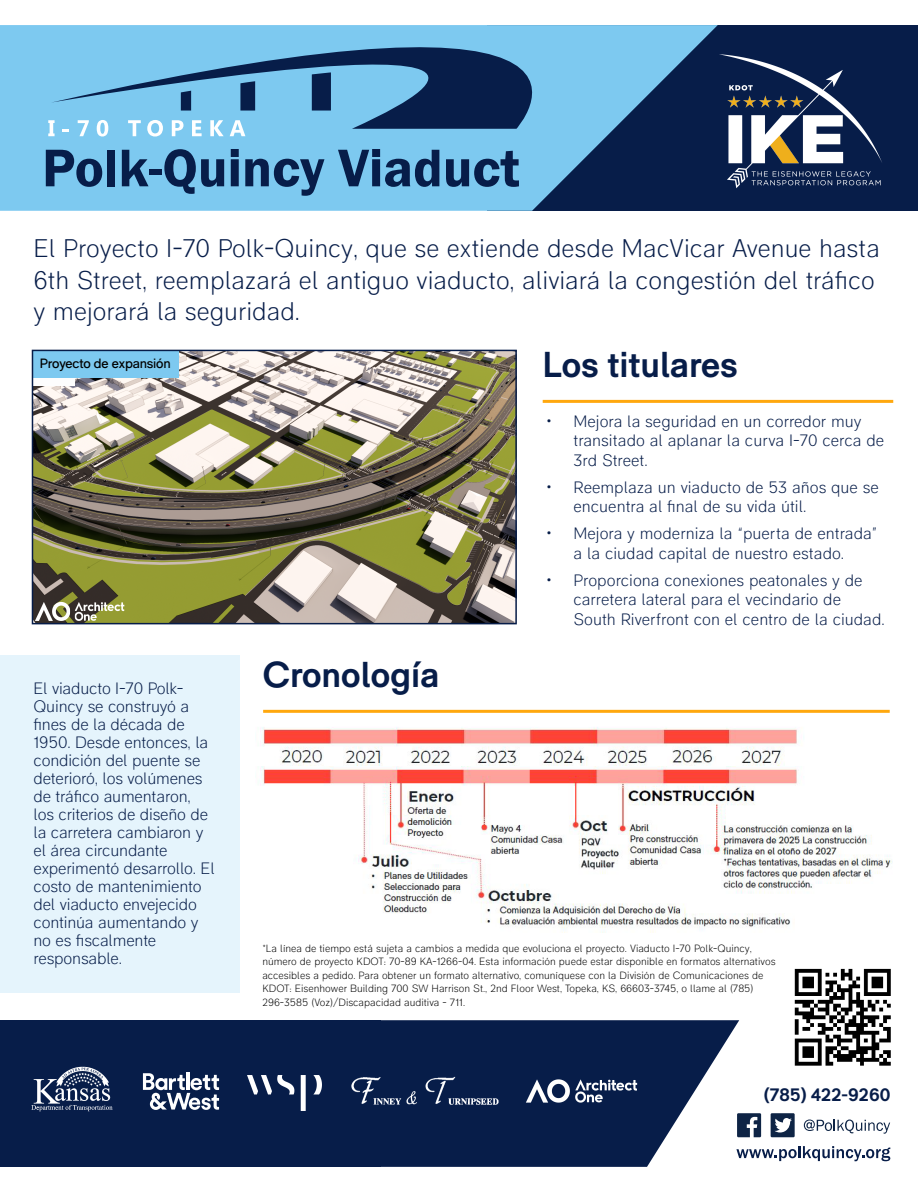
<style>
.page{position:relative;width:918px;height:1188px;background:#fff}
.page>*{position:absolute;margin:0;border:0;box-sizing:border-box;transform-origin:0 0}
.t1{font:700 36px "RM Pro";color:#071d49}
.t2{font:300 25.5px/31.5px "RM Pro";color:#071d49}
.t3{font:700 18px "RM Pro";color:#071d49}
.t4{font:300 16.5px/18px "RM Pro";letter-spacing:-.01em;color:#071d49}
.t5{font:13.5px "RM Pro";letter-spacing:-.01em;color:#000}
.t6{font:300 10.5px/13.5px "RM Pro";color:#000}
</style>
<div class="page">
<img style="left:260px;top:727px;width:633px;height:206px">
<div style="left:0;top:655px;width:239px;height:338px;background:#e5f4fc"></div>
<svg style="left:739px;top:1146px;width:151px;height:15px"></svg>
<div style="left:488px;top:25px;width:430px;height:186px;background:#071d49"></div>
<svg style="left:381px;top:1020px;width:358px;height:147px;fill:#071d49"></svg>
<div style="left:0;top:1020px;width:381px;height:147px;background:#071d49"></div>
<img style="left:351px;top:1077px;width:149px;height:29px">
<img style="left:248px;top:1076px;width:73px;height:35px">
<svg style="left:143px;top:1073px;width:76px;height:37px"></svg>
<img style="left:516px;top:1070px;width:131px;height:43px">
<img style="left:31px;top:1066px;width:82px;height:46px">
<svg style="left:737px;top:1113px;width:24px;height:24px"></svg>
<div style="left:771px;top:1113px;width:24px;height:24px;background:#0e2445"></div>
<svg style="left:775px;top:1118px;width:17px;height:15px"></svg>
<svg style="left:804px;top:1120px;width:86px;height:14px"></svg>
<img style="left:719px;top:54px;width:163px;height:135px">
<svg style="left:0;top:25px;width:718px;height:186px;fill:#7dc9f0"></svg>
<svg style="left:51px;top:25px;width:613px;height:104px;fill:#7dc9f0"></svg>
<svg style="left:181px;top:87px;width:10px;height:24px"></svg>
<svg style="left:240px;top:73px;width:15px;height:38px"></svg>
<svg style="left:312px;top:70px;width:19px;height:41px"></svg>
<svg style="left:46px;top:150px;width:56px;height:37px"></svg>
<div style="left:107px;top:150px;width:8px;height:36px;background:#071d49"></div>
<svg style="left:122px;top:150px;width:27px;height:36px"></svg>
<div style="left:149px;top:169px;width:13px;height:6px;background:#071d49"></div>
<svg style="left:164px;top:149px;width:60px;height:45px"></svg>
<svg style="left:231px;top:149px;width:8px;height:37px"></svg>
<svg style="left:245px;top:159px;width:79px;height:37px"></svg>
<svg style="left:338px;top:149px;width:101px;height:38px"></svg>
<svg style="left:446px;top:151px;width:73px;height:36px"></svg>
<svg style="left:48px;top:120px;width:7px;height:16px"></svg>
<svg style="left:63px;top:129px;width:6px;height:2px"></svg>
<svg style="left:78px;top:120px;width:11px;height:16px"></svg>
<svg style="left:97px;top:120px;width:11px;height:17px"></svg>
<svg style="left:128px;top:120px;width:13px;height:16px"></svg>
<svg style="left:147px;top:120px;width:16px;height:17px"></svg>
<svg style="left:172px;top:120px;width:11px;height:16px"></svg>
<svg style="left:192px;top:120px;width:10px;height:16px"></svg>
<svg style="left:210px;top:120px;width:14px;height:16px"></svg>
<svg style="left:230px;top:120px;width:15px;height:16px"></svg>
<hr style="left:543px;top:400px;width:350px;height:3px;background:#ffa80e">
<hr style="left:263px;top:710px;width:627px;height:3px;background:#ffa80e">
<img style="left:35px;top:353px;width:479px;height:268px">
<img style="left:35px;top:597px;width:91px;height:24px">
<div style="left:32px;top:350px;width:43px;height:36px;background:#fdfdfd"></div>
<div style="left:33px;top:351px;width:145px;height:27px;background:#7dc9f0"></div>
<div style="left:32px;top:350px;width:485px;height:274px;border:2px solid #071d49"></div>
<img style="left:794px;top:968px;width:97px;height:98px">
<h2 class="t2" style="left:34px;top:234px;width:848px">El Proyecto I-70 Polk-Quincy, que se extiende desde MacVicar Avenue hasta<br>6th Street, reemplazará el antiguo viaducto, aliviará la congestión del tráfico y mejorará la seguridad.</h2>
<p class="t5" style="left:40px;top:355px;width:132px">Proyecto de expansión</p>
<p class="t4" style="left:34px;top:680px;width:183px">El viaducto I-70 Polk-<br>Quincy se construyó a fines de la década de<br>1950. Desde entonces, la condición del puente se deterioró, los volúmenes de tráfico aumentaron, los criterios de diseño de la carretera cambiaron y el área circundante experimentó desarrollo. El costo de mantenimiento del viaducto envejecido continúa aumentando y no es fiscalmente responsable.</p>
<h1 class="t1" style="left:543px;top:343px;width:196px">Los titulares</h1>
<h1 class="t1" style="left:262px;top:653px;width:179px">Cronología</h1>
<p class="t4" style="left:574px;top:412px;width:312px;line-height:19.5px;text-indent:-27px">• Mejora la seguridad en un corredor muy transitado al aplanar la curva I-70 cerca de<br>3rd Street.</p>
<p class="t4" style="left:574px;top:478px;width:307px;line-height:19.5px;text-indent:-27px">• Reemplaza un viaducto de 53 años que se encuentra al final de su vida útil.</p>
<p class="t4" style="left:547px;top:524px;width:333px;line-height:19.5px;text-align:center">• Mejora y moderniza la “puerta de entrada” a la ciudad capital de nuestro estado.</p>
<p class="t4" style="left:574px;top:571px;width:313px;line-height:19.5px;text-indent:-27px">• Proporciona conexiones peatonales y de carretera lateral para el vecindario de<br>South Riverfront con el centro de la ciudad.</p>
<p class="t6" style="left:262px;top:942px;width:515px">*La línea de tiempo está sujeta a cambios a medida que evoluciona el proyecto. Viaducto I-70 Polk-Quincy, número de proyecto KDOT: 70-89 KA-1266-04. Esta información puede estar disponible en formatos alternativos accesibles a pedido. Para obtener un formato alternativo, comuníquese con la División de Comunicaciones de KDOT: Eisenhower Building 700 SW Harrison St., 2nd Floor West, Topeka, KS, 66603-3745, o llame al (785)<br>296-3585 (Voz)/Discapacidad auditiva - 711.</p>
<p class="t3" style="left:764px;top:1084px;width:128px">(785) 422-9260</p>
</div>
